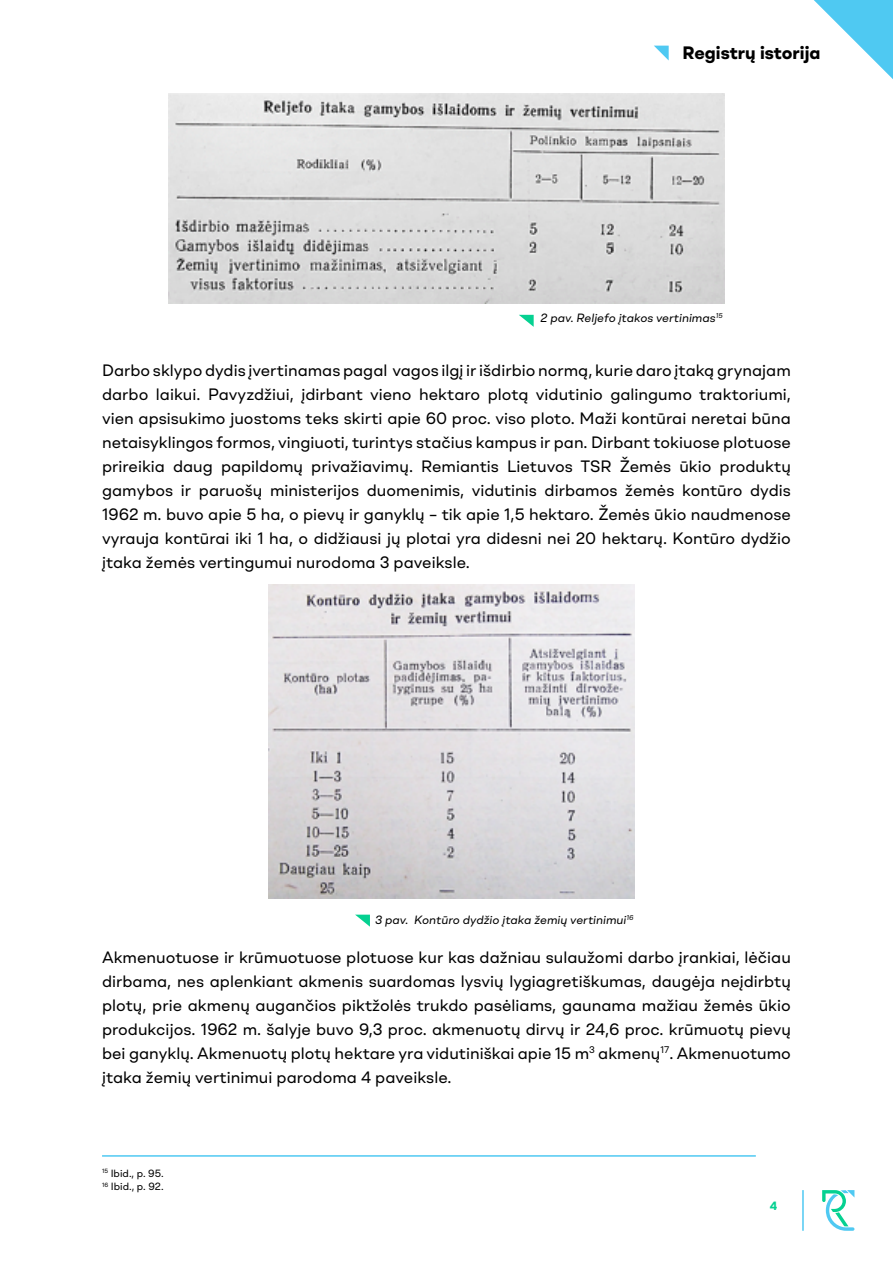
<style>
.page{position:relative;width:893px;height:1263px;background:#fff}
.page>*{position:absolute;margin:0;border:0;box-sizing:border-box;transform-origin:0 0}
.t1{font:700 18px "Shape";color:#000}
.t2{font:16.5px/24px "Shape";color:#000;text-align:right}
.t3{font:italic 12px "Shape";color:#000}
.t4{font:700 12px "Shape";color:#05d191}
.t5{font:10.5px "Shape";color:#000}
.t6{font:9.6px "Shape";color:#000}
.t7{font:italic 7.05px "Shape";color:#000}
.t8{font:6.15px "Shape";color:#000}
.s1{font-size:16.5px}
</style>
<div class="page">
<svg style="left:814px;top:0;width:79px;height:79px"></svg>
<svg style="left:654px;top:46px;width:15px;height:14px"></svg>
<svg style="left:822px;top:1190px;width:32px;height:41px"></svg>
<hr style="left:802px;top:1190px;width:2px;height:41px;background:#4fc9f2">
<img style="left:168px;top:94px;width:557px;height:210px">
<svg style="left:519px;top:315px;width:15px;height:12px"></svg>
<img style="left:269px;top:585px;width:366px;height:313px">
<svg style="left:355px;top:915px;width:15px;height:12px"></svg>
<hr style="left:102px;top:1155px;width:654px;height:2px;background:#4fc9f2">
<p class="t1" style="left:682px;top:40px;width:140px">Registrų istorija</p>
<p class="t7" style="left:716px;top:311px;width:8px">15</p>
<p class="t3" style="left:541px;top:310px;width:177px">2 pav. Reljefo įtakos vertinimas</p>
<p class="t2" style="left:102px;top:358px;width:690px">Darbo sklypo dydis įvertinamas pagal vagos ilgį ir išdirbio normą, kurie daro įtaką grynajam galingumo traktoriumi,</p>
<p class="t2" style="left:102px;top:382px;width:48px">darbo</p>
<p class="t2" style="left:102px;top:406px;width:690px">vien apsisukimo juostoms teks skirti apie 60 proc. viso ploto. Maži kontūrai neretai būna</p>
<p class="t2" style="left:102px;top:430px;width:690px">netaisyklingos formos, vingiuoti, turintys stačius kampus ir pan. Dirbant tokiuose plotuose</p>
<p class="t2" style="left:720px;top:454px;width:73px">produktų</p>
<p class="t2" style="left:156px;top:382px;width:46px">laikui.</p>
<p class="t2" style="left:208px;top:382px;width:87px">Pavyzdžiui,</p>
<p class="t2" style="left:301px;top:382px;width:112px">įdirbant vieno</p>
<p class="t2" style="left:419px;top:382px;width:63px">hektaro</p>
<p class="t2" style="left:488px;top:382px;width:116px">plotą vidutinio</p>
<p class="t2" style="left:620px;top:454px;width:53px">Žemės</p>
<p class="t2" style="left:580px;top:454px;width:33px">TSR</p>
<p class="t2" style="left:102px;top:454px;width:64px">prireikia</p>
<p class="t2" style="left:173px;top:454px;width:41px">daug</p>
<p class="t2" style="left:221px;top:454px;width:84px">papildomų</p>
<p class="t2" style="left:421px;top:454px;width:79px">Remiantis</p>
<p class="t2" style="left:507px;top:454px;width:67px">Lietuvos</p>
<p class="t2" style="left:679px;top:454px;width:34px">ūkio</p>
<p class="t2" style="left:311px;top:454px;width:103px">privažiavimų.</p>
<p class="t2" style="left:102px;top:478px;width:690px;text-align:left">gamybos<br>1962 m. buvo apie 5 ha o, pievų ir ganyklų – tik apie 1,5 hektaro. Žemės ūkio naudmenose vyrauja kontūrai iki 1 ha o, didžiausi jų plotai yra didesni nei 20 hektarų. Kontūro dydžio įtaka žemės vertingumui nurodoma 3 paveiksle.</p>
<p class="t2" style="left:367px;top:478px;width:172px">duomenimis, vidutinis</p>
<p class="t2" style="left:545px;top:478px;width:74px">dirbamos</p>
<p class="t2" style="left:682px;top:478px;width:62px">kontūro</p>
<p class="t2" style="left:750px;top:478px;width:42px">dydis</p>
<p class="t2" style="left:199px;top:478px;width:65px">paruošų</p>
<p class="t2" style="left:625px;top:478px;width:51px">žemės</p>
<p class="t2" style="left:181px;top:478px;width:12px">ir</p>
<p class="t2" style="left:270px;top:478px;width:91px">ministerijos</p>
<p class="t7" style="left:626px;top:913px;width:9px">16</p>
<p class="t3" style="left:375px;top:912px;width:35px">3 pav.</p>
<p class="t2" style="left:102px;top:944px;width:690px">Akmenuotuose ir krūmuotuose plotuose kur kas dažniau sulaužomi darbo įrankiai, lėčiau dirbama, nes aplenkiant akmenis suardomas lysvių lygiagretiškumas, daugėja neįdirbtų plotų, prie akmenų augančios piktžolės trukdo pasėliams, gaunama mažiau žemės ūkio produkcijos. 1962 m. šalyje buvo 9,3 proc. akmenuotų dirvų ir 24,6 proc. krūmuotų pievų Akmenuotumo</p>
<p class="t3" style="left:414px;top:912px;width:214px">Kontūro dydžio įtaka žemių vertinimui</p>
<p class="t6" style="left:589px;top:1043px;width:7px">3</p>
<p class="t6" style="left:660px;top:1043px;width:15px">17<span class="s1">.</span></p>
<p class="t2" style="left:598px;top:1040px;width:64px">akmenų</p>
<p class="t2" style="left:102px;top:1040px;width:489px;text-align:left">bei ganyklų. Akmenuotų plotų hektare yra vidutiniškai apie 15 m įtaka žemių vertinimui parodoma 4 paveiksle.</p>
<p class="t8" style="left:102px;top:1167px;width:8px">15</p>
<p class="t5" style="left:111px;top:1166px;width:55px">Ibid .p. , 95.</p>
<p class="t8" style="left:102px;top:1180px;width:8px">16</p>
<p class="t5" style="left:111px;top:1179px;width:54px">Ibid .p. , 92.</p>
<p class="t4" style="left:770px;top:1198px;width:9px">4</p>
</div>
